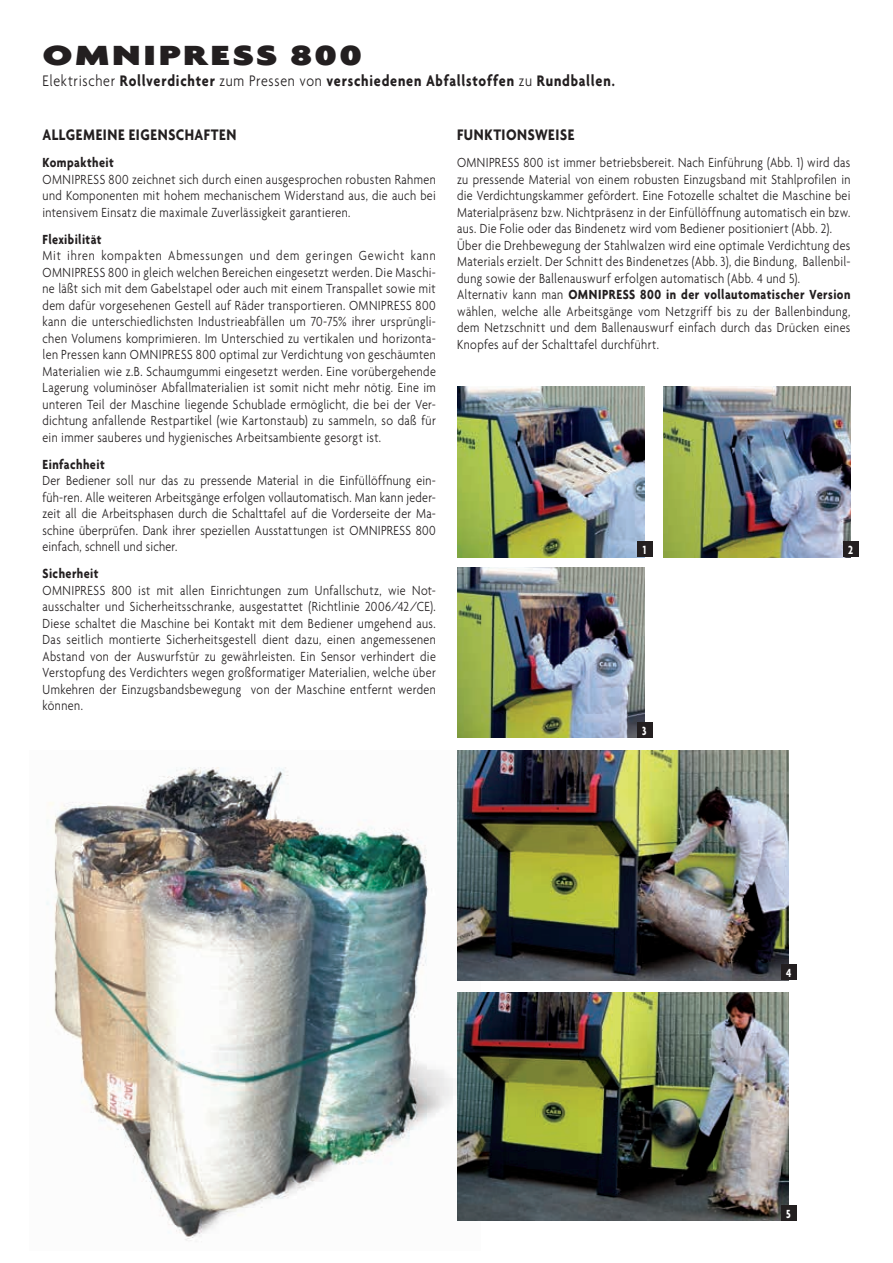
<style>
.page{position:relative;width:893px;height:1263px;background:#fff}
.page>*{position:absolute;margin:0;border:0;box-sizing:border-box;transform-origin:0 0}
.t1{font:900 30px "Agenda";letter-spacing:.065em;color:#231f20;scale:1.33 1}
.t2{font:700 16.5px "Agenda";letter-spacing:.045em;color:#231f20;scale:.85 1}
.t3{font:300 14.25px/16.5px "Agenda";letter-spacing:.025em;color:#231f20;text-align:justify;scale:.85 1}
.t4{font:700 14.25px "Agenda";letter-spacing:.035em;color:#231f20;scale:.85 1}
.t5{font:700 12.75px "Agenda";color:#fff;scale:.8 1}
.s1{font-weight:300}
.s2{font-weight:700}
</style>
<div class="page">
<img style="left:46px;top:767px;width:435px;height:475px">
<img style="left:457px;top:750px;width:332px;height:230px">
<img style="left:457px;top:993px;width:332px;height:227px">
<div style="left:781px;top:1205px;width:15px;height:15px;background:#231f20"></div>
<img style="left:457px;top:387px;width:187px;height:170px">
<img style="left:663px;top:387px;width:187px;height:170px">
<div style="left:637px;top:542px;width:15px;height:15px;background:#231f20"></div>
<div style="left:843px;top:542px;width:15px;height:15px;background:#231f20"></div>
<img style="left:457px;top:568px;width:187px;height:170px">
<div style="left:637px;top:722px;width:15px;height:16px;background:#231f20"></div>
<div style="left:781px;top:965px;width:15px;height:15px;background:#231f20"></div>
<h1 class="t1" style="left:43px;top:37px;width:242px">OMNIPRESS 800</h1>
<p class="t2" style="left:43px;top:71px;width:675px"><span class="s1">Elektrischer</span> Rollverdichter <span class="s1">zum Pressen von</span> verschiedenen Abfallstoffen <span class="s1">zu</span> Rundballen.</p>
<p class="t2" style="left:43px;top:125px;width:230px">ALLGEMEINE EIGENSCHAFTEN</p>
<p class="t4" style="left:43px;top:154px;width:86px">Kompaktheit</p>
<p class="t3" style="left:43px;top:171px;width:464px">OMNIPRESS 800 zeichnet sich durch einen ausgesprochen robusten Rahmen und Komponenten mit hohem mechanischem Widerstand aus, die auch bei intensivem Einsatz die maximale Zuverlässigkeit garantieren.</p>
<p class="t4" style="left:43px;top:230px;width:71px">Flexibilität</p>
<p class="t3" style="left:43px;top:247px;width:464px">Mit ihren kompakten Abmessungen und dem geringen Gewicht kann OMNIPRESS 800 in gleich welchen Bereichen eingesetzt werden. Die Maschi&shy;ne läßt sich mit dem Gabelstapel oder auch mit einem Transpallet sowie mit dem dafür vorgesehenen Gestell auf Räder transportieren. OMNIPRESS 800 kann die unterschiedlichsten Industrieabfällen um 70-75% ihrer ursprüngli&shy;chen Volumens komprimieren. Im Unterschied zu vertikalen und horizonta&shy;len Pressen kann OMNIPRESS 800 optimal zur Verdichtung von geschäumten Materialien wie z.B. Schaumgummi eingesetzt werden. Eine vorübergehende Lagerung voluminöser Abfallmaterialien ist somit nicht mehr nötig. Eine im unteren Teil der Maschine liegende Schublade ermöglicht, die bei der Ver&shy;dichtung anfallende Restpartikel (wie Kartonstaub) zu sammeln, so daß für ein immer sauberes und hygienisches Arbeitsambiente gesorgt ist.</p>
<p class="t4" style="left:43px;top:455px;width:75px">Einfachheit</p>
<p class="t3" style="left:43px;top:472px;width:464px">Der Bediener soll nur das zu pressende Material in die Einfüllöffnung ein&shy;füh-ren. Alle weiteren Arbeitsgänge erfolgen vollautomatisch. Man kann jeder&shy;zeit all die Arbeitsphasen durch die Schalttafel auf die Vorderseite der Ma&shy;schine überprüfen. Dank ihrer speziellen Ausstattungen ist OMNIPRESS 800 einfach, schnell und sicher.</p>
<p class="t4" style="left:43px;top:565px;width:68px">Sicherheit</p>
<p class="t3" style="left:43px;top:582px;width:464px">OMNIPRESS 800 ist mit allen Einrichtungen zum Unfallschutz, wie Not&shy;ausschalter und Sicherheitsschranke, ausgestattet (Richtlinie 2006/42/CE).<br>Diese schaltet die Maschine bei Kontakt mit dem Bediener umgehend aus.<br>Das seitlich montierte Sicherheitsgestell dient dazu, einen angemessenen Abstand von der Auswurfstür zu gewährleisten. Ein Sensor verhindert die Verstopfung des Verdichters wegen großformatiger Materialien, welche über Umkehren der Einzugsbandsbewegung von der Maschine entfernt werden können.</p>
<p class="t2" style="left:457px;top:125px;width:140px">FUNKTIONSWEISE</p>
<p class="t3" style="left:457px;top:154px;width:464px;text-align:left">OMNIPRESS 800 ist immer betriebsbereit. Nach Einführung (Abb. 1) wird das zu pressende Material von einem robusten Einzugsband mit Stahlprofilen in die Verdichtungskammer gefördert. Eine Fotozelle schaltet die Maschine bei Materialpräsenz bzw. Nichtpräsenz in der Einfüllöffnung automatisch ein bzw. aus. Die Folie oder das Bindenetz wird vom Bediener positioniert (Abb. 2).<br>Über die Drehbewegung der Stahlwalzen wird eine optimale Verdichtung des Materials erzielt. Der Schnitt des Bindenetzes (Abb. 3), die Bindung, Ballenbil&shy;dung sowie der Ballenauswurf erfolgen automatisch (Abb. 4 und 5).<br>Alternativ kann man <span class="s2">OMNIPRESS 800 in der vollautomatischer Version </span>wählen, welche alle Arbeitsgänge vom Netzgriff bis zu der Ballenbindung, dem Netzschnitt und dem Ballenauswurf einfach durch das Drücken eines Knopfes auf der Schalttafel durchführt.</p>
<p class="t5" style="left:643px;top:542px;width:6px">1</p>
<p class="t5" style="left:848px;top:542px;width:8px">2</p>
<p class="t5" style="left:642px;top:723px;width:7px">3</p>
<p class="t5" style="left:786px;top:965px;width:8px">4</p>
<p class="t5" style="left:786px;top:1205px;width:7px">5</p>
</div>
